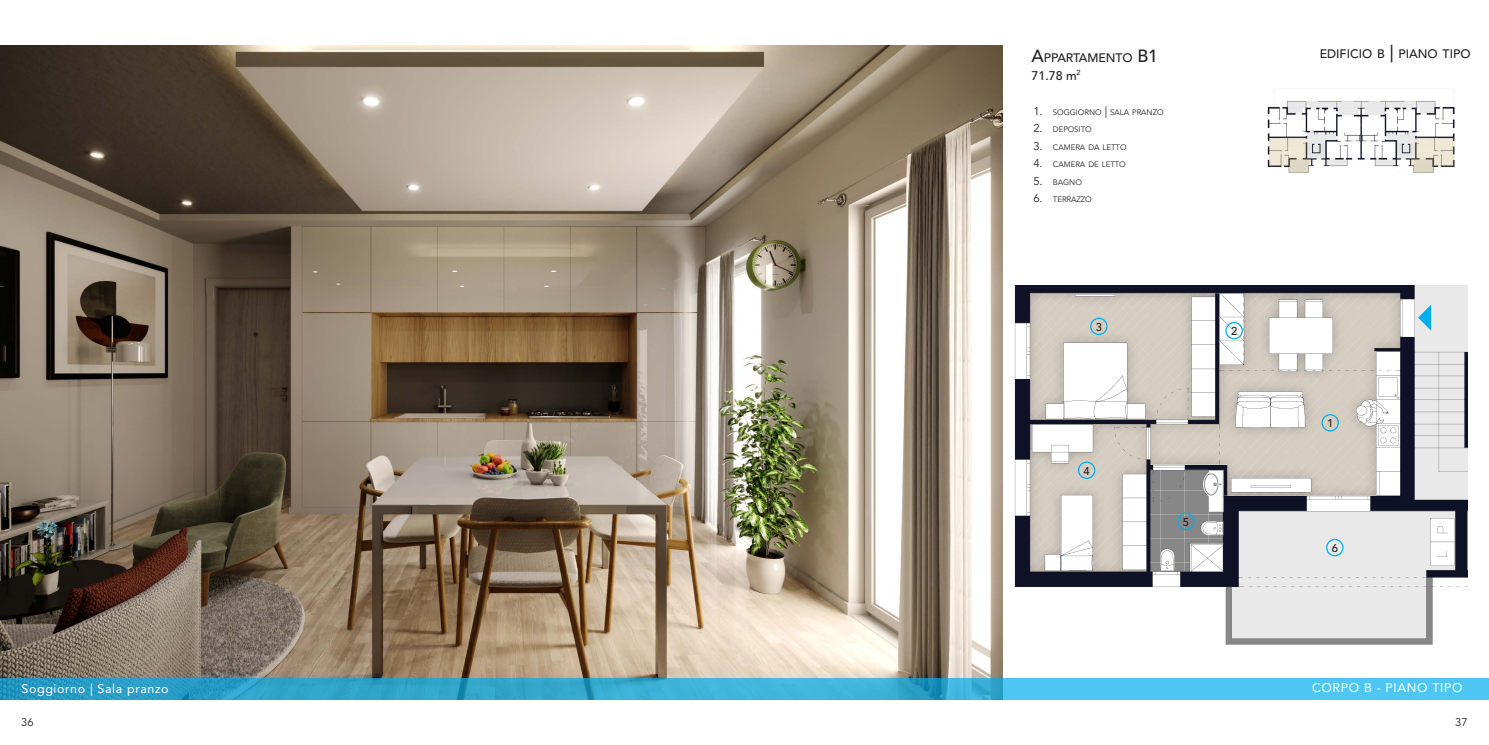
<style>
.page{position:relative;width:1489px;height:745px;background:#fff}
.page>*{position:absolute;margin:0;border:0;box-sizing:border-box;transform-origin:0 0}
.t1{font:12.5px "Avenir LT Std";letter-spacing:.05em;color:#fff}
.t2{font:500 12.5px "Avenir LT Std";color:#222221}
.t3{font:500 12.25px "Avenir LT Std";color:#231f20}
.t4{font:500 12.25px "Avenir LT Std";letter-spacing:-.005em;color:#222221}
.t5{font:500 11.25px "Avenir LT Std";color:#231f20}
.t6{font:11.25px "Avenir LT Std";color:#231f20}
.t7{font:7.88px "Avenir LT Std";letter-spacing:-.005em;color:#222221}
.s1{font-size:17.5px}
.s2{font-style:inherit}
.s3{font-size:11.25px}
</style>
<div class="page">
<img style="left:0;top:45px;width:1002px;height:633px">
<svg style="left:0;top:678px;width:1488px;height:21px;background:#3ab0d9"></svg>
<img style="left:1014px;top:285px;width:453px;height:358px">
<img style="left:1267px;top:101px;width:188px;height:72px">
<div style="left:1321px;top:414px;width:17px;height:17px;border:1px solid #00aeef;border-radius:50%"></div>
<div style="left:1225px;top:322px;width:17px;height:17px;border:1px solid #00aeef;border-radius:50%"></div>
<div style="left:1077px;top:461px;width:18px;height:17px;border:1px solid #00aeef;border-radius:50%"></div>
<div style="left:1090px;top:317px;width:17px;height:18px;border:1px solid #00aeef;border-radius:50%"></div>
<div style="left:1177px;top:512px;width:17px;height:17px;border:1px solid #00aeef;border-radius:50%"></div>
<div style="left:1325px;top:538px;width:18px;height:18px;border:1px solid #00aeef;border-radius:50%"></div>
<svg style="left:1417px;top:304px;width:13px;height:26px"></svg>
<svg style="left:1268px;top:137px;width:43px;height:35px;background:#d6d1c3"></svg>
<svg style="left:1410px;top:137px;width:44px;height:36px;background:#d6d1c3"></svg>
<p class="t4" style="left:1031px;top:51px;width:128px"><span class="s1">A</span>PPARTAM ENTO <span class="s1">B1</span></p>
<p class="t2" style="left:1031px;top:68px;width:51px">71.78 <span class="s2">m</span><sup>2</sup></p>
<p class="t7" style="left:1033px;top:107px;width:132px"><span class="s3">1.</span> SOGGIORNO <span class="s3">|</span> SALA PRANZO</p>
<p class="t7" style="left:1033px;top:125px;width:60px"><span class="s3">2.</span> DEPOSITO</p>
<p class="t7" style="left:1033px;top:142px;width:95px"><span class="s3">3.</span> CAMERA DA LETTO</p>
<p class="t7" style="left:1033px;top:160px;width:94px"><span class="s3">4.</span> CAMERA DE LETTO</p>
<p class="t7" style="left:1033px;top:177px;width:50px"><span class="s3">5.</span> BAGNO</p>
<p class="t7" style="left:1033px;top:195px;width:60px"><span class="s3">6.</span> TERRAZZO</p>
<p class="t5" style="left:1095px;top:320px;width:8px">3</p>
<p class="t5" style="left:1230px;top:324px;width:8px">2</p>
<p class="t5" style="left:1083px;top:464px;width:8px">4</p>
<p class="t5" style="left:1182px;top:515px;width:8px">5</p>
<p class="t3" style="left:1319px;top:47px;width:151px">EDIFICIO B <span class="s1">|</span> PIANO TIPO</p>
<p class="t5" style="left:1326px;top:416px;width:8px">1</p>
<p class="t5" style="left:1331px;top:541px;width:8px">6</p>
<p class="t1" style="left:21px;top:681px;width:149px">Soggiorno | Sala pranzo</p>
<p class="t1" style="left:1311px;top:680px;width:152px">CORPO B - PIANO TIPO</p>
<h3 class="t6" style="left:21px;top:715px;width:14px">36</h3>
<h3 class="t6" style="left:1454px;top:715px;width:14px">37</h3>
</div>
